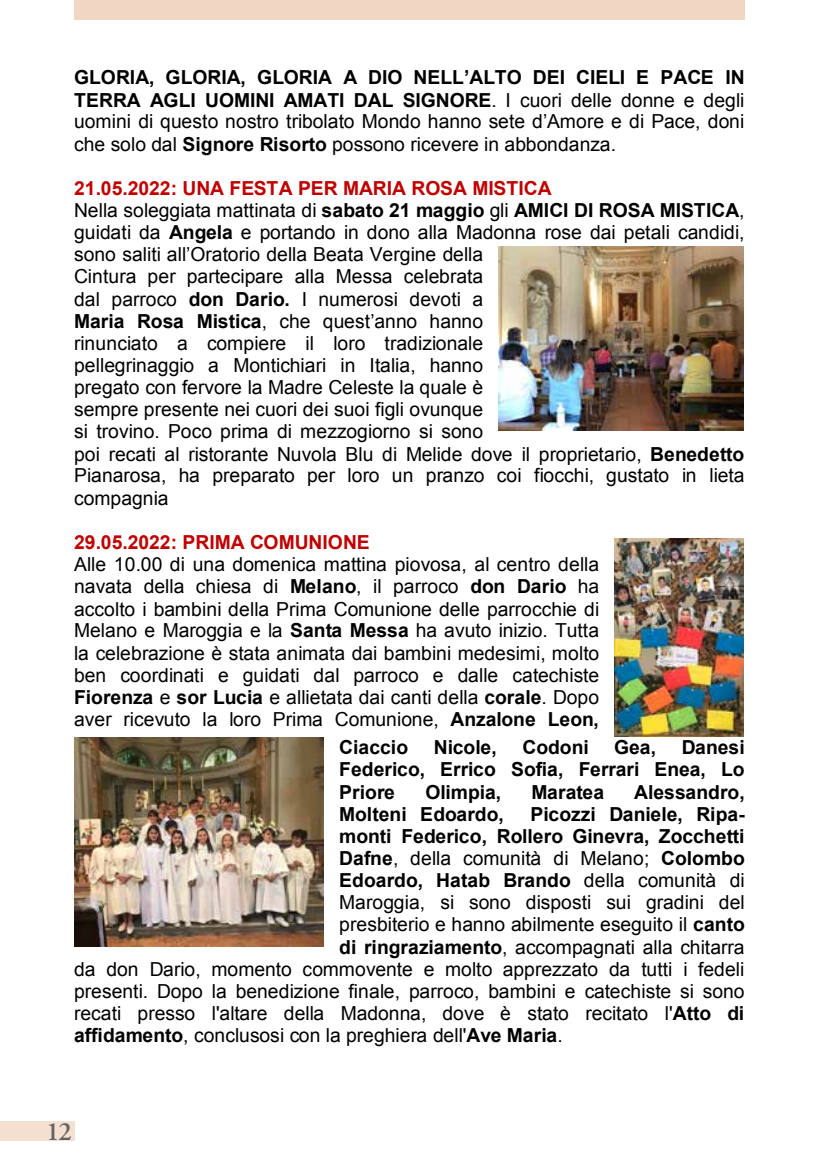
<style>
.page{position:relative;width:819px;height:1166px;background:#fff}
.page>*{position:absolute;margin:0;border:0;box-sizing:border-box;transform-origin:0 0}
.t1{font:600 26.25px "Adobe Garamond Pro";color:#636363}
.t2{font:19.25px/22.1px "Arial";color:#000;text-align:justify}
.t3{font:700 19.25px/22.2px "Arial";color:#000;text-align:justify}
.t4{font:700 19.25px "Arial";letter-spacing:-.005em;color:#c00000}
.s1{font-weight:700}
.s2{font-weight:700;color:#c00000}
.s3{font-weight:400}
</style>
<div class="page">
<div style="left:74px;top:0;width:670px;height:20px;background:#f0d6c3"></div>
<div style="left:0;top:1121px;width:74px;height:20px;background:#f4e0d1"></div>
<img style="left:74px;top:737px;width:249px;height:209px">
<img style="left:615px;top:538px;width:128px;height:199px">
<img style="left:499px;top:246px;width:244px;height:184px">
<p class="t2" style="left:74px;top:67px;width:672px"><span class="s1">GLORIA, GLORIA, GLORIA A DIO NELL’ALTO DEI CIELI E PACE IN TERRA AGLI UOMINI AMATI DAL SIGNORE</span>. I cuori delle donne e degli uomini di questo nostro tribolato Mondo hanno sete d’Amore e di Pace, doni che solo dal <span class="s1">Signore Risorto</span> possono ricevere in abbondanza.</p>
<p class="t2" style="left:74px;top:177px;width:672px;text-align:left"><span class="s2">21.05.2022: UNA FESTA PER MARIA ROSA MISTICA<br></span>Nella soleggiata mattinata di <span class="s1">sabato 21 maggio</span> gli <span class="s1">AMICI DI ROSA MISTICA</span>, guidati da <span class="s1">Angela</span> e portando in dono alla Madonna rose dai petali candidi, sono saliti all’Oratorio della Beata Vergine della<br>Cintura per partecipare alla Messa celebrata<br>dal parroco <span class="s1">don Dario.</span> I numerosi devoti a<br><span class="s1">Maria Rosa Mistica</span>, che quest’anno hanno<br>rinunciato a compiere il loro tradizionale<br>pellegrinaggio a Montichiari in Italia, hanno<br>pregato con fervore la Madre Celeste la quale è<br>sempre presente nei cuori dei suoi figli ovunque<br>si trovino. Poco prima di mezzogiorno si sono<br>poi recati al ristorante Nuvola Blu di Melide dove il proprietario, <span class="s1">Benedetto </span>Pianarosa, ha preparato per loro un pranzo coi fiocchi, gustato in lieta compagnia</p>
<p class="t4" style="left:74px;top:530px;width:297px">29.05.2022: PRIMA COMUNIONE</p>
<p class="t2" style="left:74px;top:553px;width:527px">Alle 10.00 di una domenica mattina piovosa, al centro della navata della chiesa di <span class="s1">Melano</span>, il parroco <span class="s1">don Dario</span> ha accolto i bambini della Prima Comunione delle parrocchie di Melano e Maroggia e la <span class="s1">Santa Messa</span> ha avuto inizio. Tutta la celebrazione è stata animata dai bambini medesimi, molto ben coordinati e guidati dal parroco e dalle catechiste <span class="s1">Fiorenza</span> e <span class="s1">sor Lucia</span> e allietata dai canti della <span class="s1">corale</span>. Dopo aver ricevuto la loro Prima Comunione, <span class="s1">Anzalone Leon,</span></p>
<p class="t3" style="left:339px;top:737px;width:70px">Ciaccio</p>
<p class="t3" style="left:434px;top:737px;width:64px">Nicole,</p>
<p class="t3" style="left:522px;top:737px;width:68px">Codoni</p>
<p class="t3" style="left:614px;top:737px;width:43px">Gea,</p>
<p class="t3" style="left:339px;top:737px;width:407px;text-indent:342px">Danesi Federico, Errico Sofia, Ferrari Enea, Lo Priore</p>
<p class="t3" style="left:425px;top:781px;width:77px">Olimpia,</p>
<p class="t3" style="left:531px;top:781px;width:74px">Maratea</p>
<p class="t3" style="left:634px;top:781px;width:112px">Alessandro,</p>
<p class="t3" style="left:339px;top:804px;width:166px">Molteni Edoardo,</p>
<p class="t3" style="left:530px;top:804px;width:216px">Picozzi Daniele, Ripa-</p>
<p class="t3" style="left:339px;top:825px;width:407px">monti Federico, Rollero Ginevra, Zocchetti</p>
<p class="t2" style="left:339px;top:847px;width:407px"><span class="s1">Dafne</span>, della comunità di Melano; <span class="s1">Colombo</span></p>
<p class="t3" style="left:339px;top:870px;width:407px">Edoardo, Hatab Brando <span class="s3">della comunità di</span></p>
<p class="t2" style="left:339px;top:891px;width:407px">Maroggia, si sono disposti sui gradini del</p>
<p class="t2" style="left:339px;top:914px;width:407px">presbiterio e hanno abilmente eseguito il <span class="s1">canto</span></p>
<p class="t2" style="left:339px;top:936px;width:407px"><span class="s1">di ringraziamento</span>, accompagnati alla chitarra</p>
<p class="t2" style="left:74px;top:958px;width:671px">da don Dario, momento commovente e molto apprezzato da tutti i fedeli</p>
<p class="t2" style="left:74px;top:980px;width:672px">presenti. Dopo la benedizione finale, parroco, bambini e catechiste si sono</p>
<p class="t2" style="left:74px;top:1002px;width:671px">recati presso l'altare della Madonna, dove è stato recitato l'<span class="s1">Atto di</span></p>
<p class="t2" style="left:74px;top:1025px;width:490px"><span class="s1">affidamento</span>, conclusosi con la preghiera dell'<span class="s1">Ave Maria</span>.</p>
<h1 class="t1" style="left:46px;top:1116px;width:27px">12</h1>
</div>
